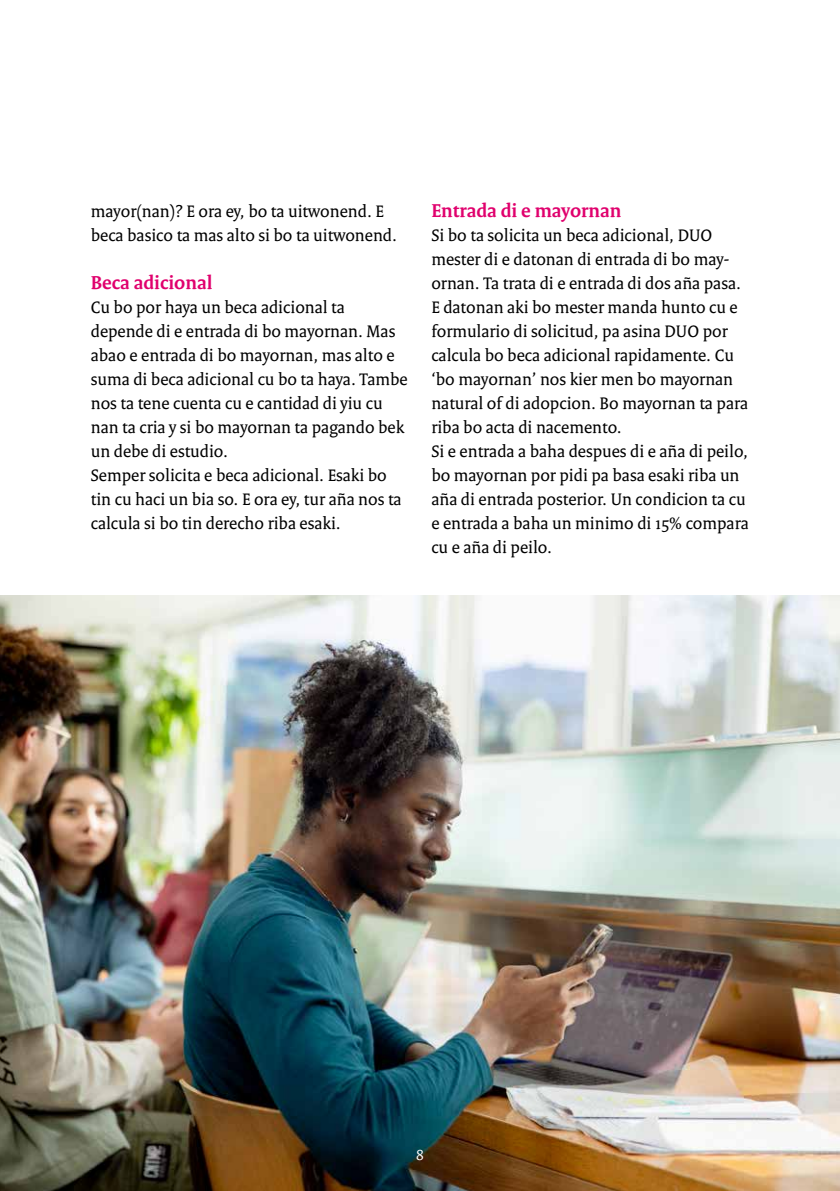
<style>
.page{position:relative;width:840px;height:1191px;background:#fff}
.page>*{position:absolute;margin:0;border:0;box-sizing:border-box;transform-origin:0 0}
._05_RO_Alineakop{font:700 20px "Rijksoverheid Serif";color:#e0006d}
._10_RO_Broodtekst{font:18px/24px "Rijksoverheid Serif";color:#000}
.t1{font:16px "Rijksoverheid Serif";color:#fff}
</style>
<div class="page">
<img style="left:0;top:595px;width:839px;height:596px">
<p class="_10_RO_Broodtekst" style="left:91px;top:199px;width:307px">mayor(nan)? E ora ey, bo ta uitwonend. E beca basico ta mas alto si bo ta uitwonend.</p>
<h3 class="_05_RO_Alineakop" style="left:91px;top:270px;width:123px">Beca adicional</h3>
<p class="_10_RO_Broodtekst" style="left:91px;top:295px;width:318px">Cu bo por haya un beca adicional ta depende di e entrada di bo mayornan. Mas abao e entrada di bo mayornan, mas alto e suma di beca adicional cu bo ta haya. Tambe nos ta tene cuenta cu e cantidad di yiu cu nan ta cria y si bo mayornan ta pagando bek un debe di estudio.</p>
<p class="_10_RO_Broodtekst" style="left:91px;top:463px;width:312px">Semper solicita e beca adicional. Esaki bo tin cu haci un bia so. E ora ey, tur aña nos ta calcula si bo tin derecho riba esaki.</p>
<h3 class="_05_RO_Alineakop" style="left:431px;top:198px;width:191px">Entrada di e mayornan</h3>
<p class="_10_RO_Broodtekst" style="left:431px;top:223px;width:318px">Si bo ta solicita un beca adicional, DUO mester di e datonan di entrada di bo may&shy;ornan. Ta trata di e entrada di dos aña pasa.<br>E datonan aki bo mester manda hunto cu e formulario di solicitud, pa asina DUO por calcula bo beca adicional rapidamente. Cu ‘bo mayornan’ nos kier men bo mayornan natural of di adopcion. Bo mayornan ta para riba bo acta di nacemento.</p>
<p class="_10_RO_Broodtekst" style="left:431px;top:439px;width:319px">Si e entrada a baha despues di e aña di peilo, bo mayornan por pidi pa basa esaki riba un aña di entrada posterior. Un condicion ta cu e entrada a baha un minimo di 15% compara cu e aña di peilo.</p>
<p class="t1" style="left:416px;top:1145px;width:9px">8</p>
</div>
